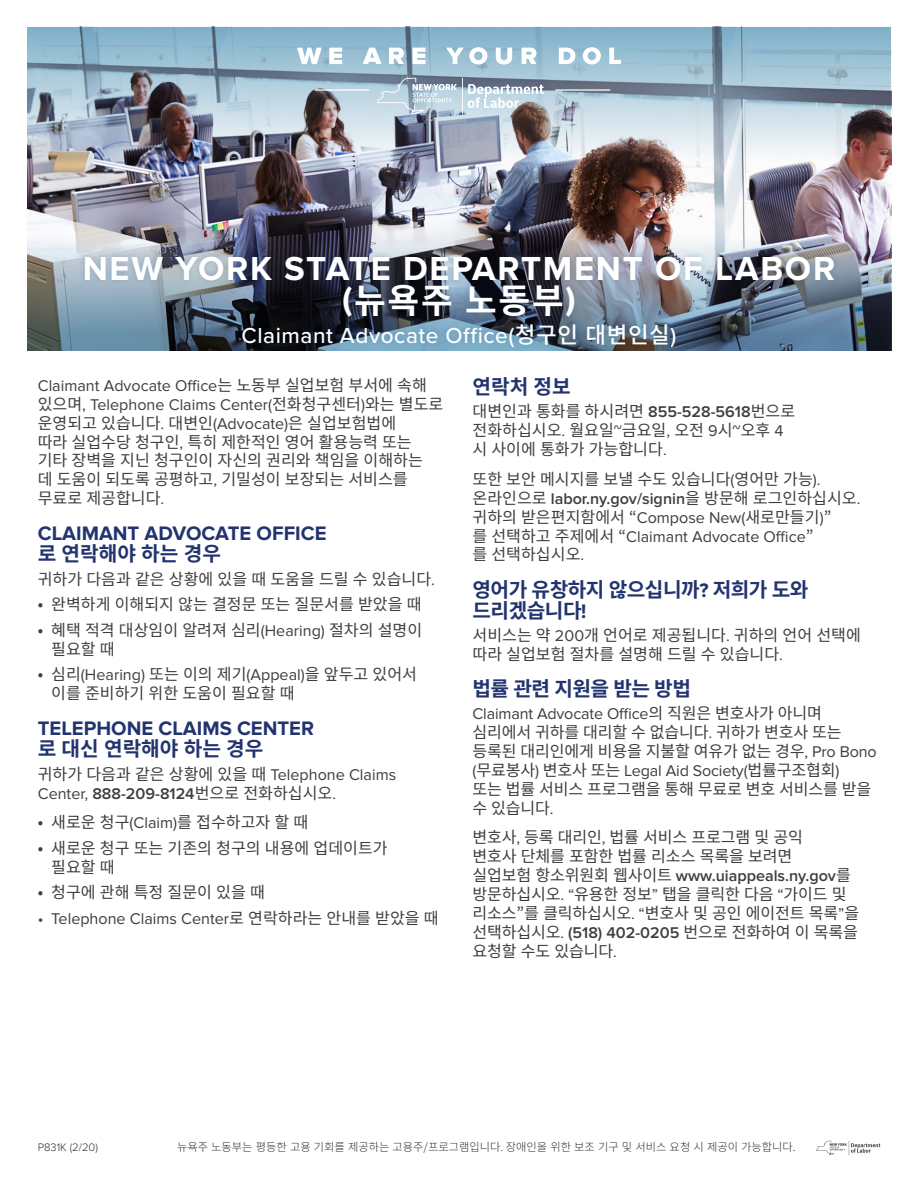
<style>
.page{position:relative;width:918px;height:1188px;background:#fff}
.page>*{position:absolute;margin:0;border:0;box-sizing:border-box;transform-origin:0 0}
.Fact_Sheet_Headline{font:700 34.5px/33px "Proxima Nova";letter-spacing:.05em;color:#fff;text-align:center}
.Fact_Sheet_Sub-head{font:500 22.5px "Proxima Nova";letter-spacing:.025em;color:#fff}
.Section_Headline{font:700 20.25px/21px "Proxima Nova";color:#22346f}
.Section_Headline-2{font:700 20.25px/21px "Noto Sans CJ Kkr";letter-spacing:-.025em;color:#22346f}
.Body_Copy{font:16.2px/18.9px "Noto Sans CJ Kkr";color:#3e3e3f}
.t1{font:16.2px "Proxima Nova";color:#3e3e3f}
.Sub-bullets{font:16.2px "Noto Sans CJ Kkr";color:#3e3e3f}
.Disclaimer{font:300 11.25px "Noto Sans CJ Kkr";color:#312f30}
.P{font:300 11.25px "Proxima Nova";color:#312f30}
.s1{font-family:"Noto Sans CJ Kkr"}
.s2{font-family:"Proxima Nova"}
.s3{font-family:"Proxima Nova";font-weight:600}
</style>
<div class="page">
<img style="left:27px;top:162px;width:864px;height:73px">
<img style="left:27px;top:27px;width:864px;height:135px">
<img style="left:27px;top:235px;width:864px;height:116px">
<svg style="left:816px;top:1141px;width:64px;height:14px"></svg>
<svg style="left:468px;top:84px;width:76px;height:24px"></svg>
<hr style="left:462px;top:78px;width:1px;height:36px;background:#fff">
<svg style="left:377px;top:78px;width:80px;height:36px;background:#b0c3d0"></svg>
<hr style="left:555px;top:89px;width:55px;height:2px;background:#fff">
<hr style="left:314px;top:89px;width:56px;height:2px;background:#fff">
<svg style="left:297px;top:48px;width:25px;height:16px"></svg>
<svg style="left:329px;top:48px;width:13px;height:16px"></svg>
<svg style="left:363px;top:48px;width:19px;height:16px"></svg>
<svg style="left:389px;top:48px;width:15px;height:16px"></svg>
<svg style="left:413px;top:48px;width:13px;height:16px"></svg>
<svg style="left:446px;top:47px;width:41px;height:17px"></svg>
<svg style="left:496px;top:48px;width:16px;height:16px"></svg>
<svg style="left:522px;top:48px;width:15px;height:16px"></svg>
<svg style="left:559px;top:48px;width:16px;height:16px"></svg>
<svg style="left:583px;top:47px;width:18px;height:17px"></svg>
<svg style="left:609px;top:48px;width:12px;height:16px"></svg>
<div style="left:79px;top:251px;width:761px;height:101px;background:#002953;opacity:.2"></div>
<p class="Fact_Sheet_Headline" style="left:83px;top:253px;width:754px">NEW YORK STATE DEPARTMENT OF LABOR (<span class="s1">뉴욕주 노동부</span>)</p>
<p class="Fact_Sheet_Sub-head" style="left:242px;top:318px;width:436px">Claimant Advocate Office(<span class="s1">청구인 대변인실</span>)</p>
<p class="Body_Copy" style="left:38px;top:376px;width:407px"><span class="s2">Claimant Advocate Office</span>는 노동부 실업보험 부서에 속해 있으며<span class="s2">, Telephone Claims Center(</span>전화청구센터<span class="s2">)</span>와는 별도로 운영되고 있습니다<span class="s2">.</span> 대변인<span class="s2">(Advocate)</span>은 실업보험법에<br>따라 실업수당 청구인<span class="s2">,</span> 특히 제한적인 영어 활용능력 또는 기타 장벽을 지닌 청구인이 자신의 권리와 책임을 이해하는<br>데 도움이 되도록 공평하고<span class="s2">,</span> 기밀성이 보장되는 서비스를 무료로 제공합니다<span class="s2">.</span></p>
<p class="Section_Headline" style="left:38px;top:524px;width:290px">CLAIMANT ADVOCATE OFFICE <span class="s1">로 연락해야 하는 경우</span></p>
<p class="Sub-bullets" style="left:38px;top:570px;width:399px">귀하가 다음과 같은 상황에 있을 때 도움을 드릴 수 있습니다<span class="s2">.</span></p>
<p class="Body_Copy" style="left:38px;top:595px;width:385px">• 완벽하게 이해되지 않는 결정문 또는 질문서를 받았을 때</p>
<p class="Body_Copy" style="left:51px;top:621px;width:372px;text-indent:-14px">• 혜택 적격 대상임이 알려져 심리<span class="s2">(Hearing)</span> 절차의 설명이 필요할 때</p>
<p class="Body_Copy" style="left:51px;top:665px;width:367px;text-indent:-14px">• 심리<span class="s2">(Hearing)</span> 또는 이의 제기<span class="s2">(Appeal)</span>을 앞두고 있어서 이를 준비하기 위한 도움이 필요할 때</p>
<p class="Section_Headline" style="left:38px;top:719px;width:278px">TELEPHONE CLAIMS CENTER <span class="s1">로 대신 연락해야 하는 경우</span></p>
<p class="Body_Copy" style="left:38px;top:765px;width:360px">귀하가 다음과 같은 상황에 있을 때 <span class="s2">Telephone Claims<br>Center,</span> <span class="s3">888-209-8124</span>번으로 전화하십시오<span class="s2">.</span></p>
<p class="Body_Copy" style="left:38px;top:813px;width:272px">• 새로운 청구<span class="s2">(Claim)</span>를 접수하고자 할 때</p>
<p class="Body_Copy" style="left:51px;top:839px;width:338px;text-indent:-14px">• 새로운 청구 또는 기존의 청구의 내용에 업데이트가 필요할 때</p>
<p class="Body_Copy" style="left:38px;top:883px;width:229px">• 청구에 관해 특정 질문이 있을 때</p>
<p class="t1" style="left:38px;top:909px;width:402px">• Telephone Claims Center<span class="s1">로 연락하라는 안내를 받았을 때</span></p>
<p class="Section_Headline-2" style="left:472px;top:377px;width:100px">연락처 정보</p>
<p class="Body_Copy" style="left:472px;top:402px;width:324px">대변인과 통화를 하시려면 <span class="s3">855-528-5618</span>번으로 전화하십시오<span class="s2">.</span> 월요일<span class="s2">~</span>금요일<span class="s2">,</span> 오전 <span class="s2">9</span>시<span class="s2">~</span>오후 <span class="s2">4 </span>시 사이에 통화가 가능합니다<span class="s2">.</span></p>
<p class="Body_Copy" style="left:472px;top:470px;width:389px">또한 보안 메시지를 보낼 수도 있습니다<span class="s2">(</span>영어만 가능<span class="s2">). </span>온라인으로 <span class="s3">labor.ny.gov/signin</span>을 방문해 로그인하십시오<span class="s2">. </span>귀하의 받은편지함에서 “<span class="s2">Compose New(</span>새로만들기<span class="s2">)</span>”<br>를 선택하고 주제에서 “<span class="s2">Claimant Advocate Office</span>”<br>를 선택하십시오<span class="s2">.</span></p>
<p class="Section_Headline-2" style="left:472px;top:579px;width:338px">영어가 유창하지 않으십니까<span class="s2">?</span> 저희가 도와 드리겠습니다<span class="s2">!</span></p>
<p class="Body_Copy" style="left:472px;top:626px;width:390px">서비스는 약 <span class="s2">200</span>개 언어로 제공됩니다<span class="s2">.</span> 귀하의 언어 선택에 따라 실업보험 절차를 설명해 드릴 수 있습니다<span class="s2">.</span></p>
<p class="Section_Headline-2" style="left:472px;top:678px;width:220px">법률 관련 지원을 받는 방법</p>
<p class="Body_Copy" style="left:472px;top:704px;width:406px"><span class="s2">Claimant Advocate Office</span>의 직원은 변호사가 아니며 심리에서 귀하를 대리할 수 없습니다<span class="s2">.</span> 귀하가 변호사 또는 등록된 대리인에게 비용을 지불할 여유가 없는 경우<span class="s2">, Pro Bono (</span>무료봉사<span class="s2">)</span> 변호사 또는 <span class="s2">Legal Aid Society(</span>법률구조협회<span class="s2">)<br></span>또는 법률 서비스 프로그램을 통해 무료로 변호 서비스를 받을 수 있습니다<span class="s2">.</span></p>
<p class="Body_Copy" style="left:472px;top:828px;width:388px">변호사<span class="s2">,</span> 등록 대리인<span class="s2">,</span> 법률 서비스 프로그램 및 공익<br>변호사 단체를 포함한 법률 리소스 목록을 보려면<br>실업보험 항소위원회 웹사이트 <span class="s3">www.uiappeals.ny.gov</span>를 방문하십시오<span class="s2">. “</span>유용한 정보<span class="s2">”</span> 탭을 클릭한 다음 <span class="s2">“</span>가이드 및 리소스”를 클릭하십시오<span class="s2">. “</span>변호사 및 공인 에이전트 목록<span class="s2">”</span>을 선택하십시오<span class="s2">.</span> <span class="s3">(518) 402-0205</span> 번으로 전화하여 이 목록을 요청할 수도 있습니다<span class="s2">.</span></p>
<p class="P" style="left:38px;top:1140px;width:62px">P831K (2/20)</p>
<p class="Disclaimer" style="left:177px;top:1140px;width:620px">뉴욕주 노동부는 평등한 고용 기회를 제공하는 고용주/프로그램입니다. 장애인을 위한 보조 기구 및 서비스 요청 시 제공이 가능합니다.</p>
</div>
